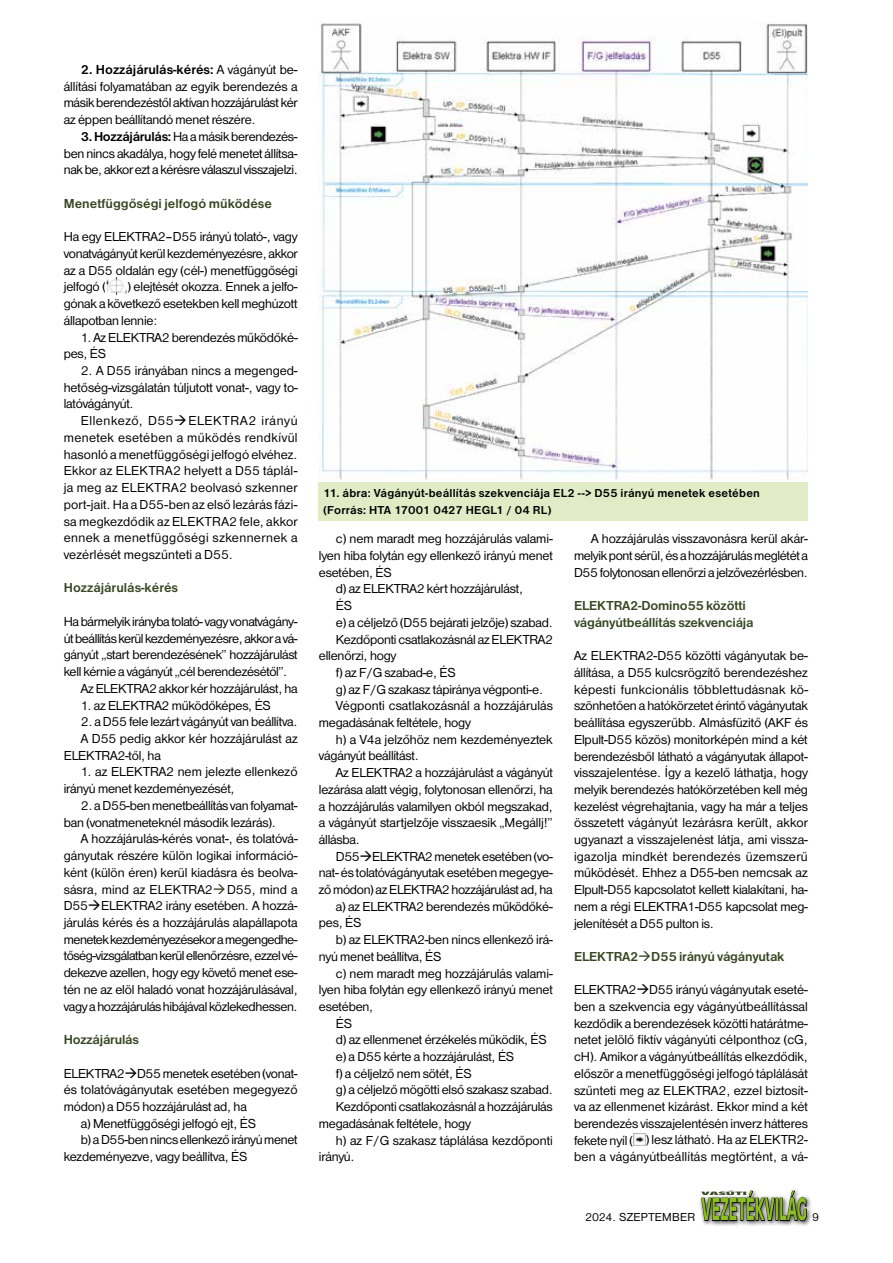
<style>
.page{position:relative;width:893px;height:1263px;background:#fff}
.page>*{position:absolute;margin:0;border:0;box-sizing:border-box;transform-origin:0 0}
.t1{font:700 30px "H Antique Olive";letter-spacing:-.005em;color:#8dbe22;scale:.5 1}
.t2{font:13.5px/16.8px "Nimbus San DEE";letter-spacing:-.015em;color:#000;text-align:justify}
.t3{font:700 13.5px/16.6px "Nimbus San DEE";letter-spacing:-.015em;color:#384723}
.t4{font:13.5px "Nimbus San DEE";letter-spacing:.005em;color:#000}
.t5{font:700 12px/16.6px "Nimbus San DEE";letter-spacing:.015em;color:#000}
.t6{font:12px "Nimbus San DEE";letter-spacing:.015em;color:#000}
.t7{font:700 condensed 4.5px "H Antique Olive";color:#384723;scale:4 1}
.s1{font-weight:700}
</style>
<div class="page">
<div style="left:698px;top:1187px;width:114px;height:40px;background:#000;opacity:.75"></div>
<svg style="left:701px;top:1190px;width:106px;height:37px"></svg>
<img style="left:106px;top:277px;width:21px;height:17px">
<svg style="left:634px;top:1134px;width:11px;height:11px"></svg>
<div style="left:319px;top:482px;width:489px;height:38px;background:#e1ecc6"></div>
<img style="left:319px;top:22px;width:489px;height:459px">
<p class="t2" style="left:64px;top:61px;width:235px;text-indent:17px"><span class="s1">2. Hozzájárulás-kérés:</span> A vágányút be&shy;állítási folyamatában az egyik berendezés a másik berendezéstől aktívan hozzájárulást kér az éppen beállítandó menet részére.</p>
<p class="t2" style="left:64px;top:128px;width:235px;text-indent:17px"><span class="s1">3. Hozzájárulás:</span> Ha a másik berendezés&shy;ben nincs akadálya, hogy felé menetet állítsa&shy;nak be, akkor ezt a kérésre válaszul visszajelzi.</p>
<p class="t3" style="left:64px;top:195px;width:210px">Menetfüggőségi jelfogó működése</p>
<p class="t2" style="left:64px;top:228px;width:235px">Ha egy ELEKTRA2–D55 irányú tolató-, vagy vonatvágányút kerül kezdeményezésre, akkor az a D55 oldalán egy (cél-) menetfüggőségi jelfogó (</p>
<p class="t2" style="left:64px;top:279px;width:235px;text-indent:64px">) elejtését okozza. Ennek a jelfo&shy;gónak a következő esetekben kell meghúzott állapotban lennie:</p>
<p class="t2" style="left:64px;top:329px;width:235px;text-indent:17px">1. Az ELEKTRA2 berendezés működőké&shy;pes, ÉS</p>
<p class="t2" style="left:64px;top:362px;width:236px;text-indent:17px">2. A D55 irányában nincs a megenged&shy;hetőség-vizsgálatán túljutott vonat-, vagy to&shy;latóvágányút.</p>
<p class="t2" style="left:64px;top:412px;width:235px;text-indent:17px">Ellenkező, D55 ELEKTRA2 irányú menetek esetében a működés rendkívül hasonló a menetfüggőségi jelfogó elvéhez.<br>Ekkor az ELEKTRA2 helyett a D55 táplál&shy;ja meg az ELEKTRA2 beolvasó szkenner port-jait. Ha a D55-ben az első lezárás fázi&shy;sa megkezdődik az ELEKTRA2 fele, akkor ennek a menetfüggőségi szkennernek a vezérlését megszűnteti a D55.</p>
<p class="t3" style="left:64px;top:580px;width:116px">Hozzájárulás-kérés</p>
<p class="t2" style="left:64px;top:613px;width:235px">Ha bármelyik irányba tolató- vagy vonatvágány-</p>
<p class="t2" style="left:64px;top:630px;width:235px">út beállítás kerül kezdeményezésre, akkor a vá-</p>
<p class="t2" style="left:64px;top:647px;width:235px">gányút „start berendezésének” hozzájárulást</p>
<p class="t2" style="left:64px;top:663px;width:225px">kell kérnie a vágányút „cél berendezésétől”.</p>
<p class="t2" style="left:81px;top:680px;width:218px">Az ELEKTRA2 akkor kér hozzájárulást, ha</p>
<p class="t2" style="left:81px;top:697px;width:192px">1. az ELEKTRA2 működőképes, ÉS</p>
<p class="t2" style="left:81px;top:713px;width:218px">2. a D55 fele lezárt vágányút van beállítva.</p>
<p class="t2" style="left:81px;top:730px;width:218px">A D55 pedig akkor kér hozzájárulást az</p>
<p class="t2" style="left:64px;top:747px;width:99px">ELEKTRA2-től, ha</p>
<p class="t2" style="left:64px;top:764px;width:235px;text-indent:17px">1. az ELEKTRA2 nem jelezte ellenkező irányú menet kezdeményezését,</p>
<p class="t2" style="left:64px;top:797px;width:235px;text-indent:17px">2. a D55-ben menetbeállítás van folyamat&shy;ban (vonatmeneteknél második lezárás).</p>
<p class="t2" style="left:64px;top:831px;width:235px;text-indent:17px">A hozzájárulás-kérés vonat-, és tolatóvá&shy;gányutak részére külön logikai információ&shy;ként (külön éren) kerül kiadásra és beolva&shy;sásra, mind az ELEKTRA2 D55, mind a D55 ELEKTRA2 irány esetében. A hozzá&shy;járulás kérés és a hozzájárulás alapállapota menetek kezdeményezésekor a megengedhe&shy;tőség-vizsgálatban kerül ellenőrzésre, ezzel vé&shy;dekezve azellen, hogy egy követő menet ese&shy;tén ne az elöl haladó vonat hozzájárulásával, vagy a hozzájárulás hibájával közlekedhessen.</p>
<p class="t3" style="left:64px;top:1031px;width:77px">Hozzájárulás</p>
<p class="t2" style="left:64px;top:1065px;width:235px">ELEKTRA2 D55 menetek esetében (vonat-</p>
<p class="t4" style="left:64px;top:1082px;width:235px">és tolatóvágányutak esetében megegyező</p>
<p class="t2" style="left:64px;top:1098px;width:185px">módon) a D55 hozzájárulást ad, ha</p>
<p class="t2" style="left:81px;top:1115px;width:177px">a) Menetfüggőségi jelfogó ejt, ÉS</p>
<p class="t2" style="left:81px;top:1132px;width:218px">b) a D55-ben nincs ellenkező irányú menet</p>
<p class="t2" style="left:64px;top:1148px;width:185px">kezdeményezve, vagy beállítva, ÉS</p>
<p class="t5" style="left:323px;top:485px;width:438px">11. ábra: Vágányút-beállítás szekvenciája EL2 --&gt; D55 irányú menetek esetében (Forrás: HTA 17001 0427 HEGL1 / 04 RL)</p>
<p class="t2" style="left:336px;top:531px;width:218px">c) nem maradt meg hozzájárulás valami-</p>
<p class="t2" style="left:319px;top:547px;width:235px">lyen hiba folytán egy ellenkező irányú menet</p>
<p class="t2" style="left:319px;top:564px;width:74px">esetében, ÉS</p>
<p class="t2" style="left:336px;top:581px;width:189px">d) az ELEKTRA2 kért hozzájárulást,</p>
<p class="t2" style="left:336px;top:597px;width:18px">ÉS</p>
<p class="t2" style="left:336px;top:614px;width:218px">e) a céljelző (D55 bejárati jelzője) szabad.</p>
<p class="t2" style="left:336px;top:631px;width:218px">Kezdőponti csatlakozásnál az ELEKTRA2</p>
<p class="t2" style="left:319px;top:647px;width:79px">ellenőrzi, hogy</p>
<p class="t2" style="left:336px;top:664px;width:121px">f) az F/G szabad-e, ÉS</p>
<p class="t2" style="left:336px;top:681px;width:209px">g) az F/G szakasz tápiránya végponti-e.</p>
<p class="t4" style="left:336px;top:698px;width:218px">Végponti csatlakozásnál a hozzájárulás</p>
<p class="t2" style="left:319px;top:714px;width:154px">megadásának feltétele, hogy</p>
<p class="t2" style="left:336px;top:731px;width:218px">h) a V4a jelzőhöz nem kezdeményeztek</p>
<p class="t2" style="left:319px;top:748px;width:101px">vágányút beállítást.</p>
<p class="t2" style="left:336px;top:764px;width:218px">Az ELEKTRA2 a hozzájárulást a vágányút</p>
<p class="t2" style="left:319px;top:781px;width:235px">lezárása alatt végig, folytonosan ellenőrzi, ha</p>
<p class="t2" style="left:319px;top:798px;width:235px">a hozzájárulás valamilyen okból megszakad,</p>
<p class="t2" style="left:319px;top:814px;width:235px">a vágányút startjelzője visszaesik „Megállj!”</p>
<p class="t2" style="left:319px;top:831px;width:43px">állásba.</p>
<p class="t2" style="left:336px;top:848px;width:218px">D55 ELEKTRA2 menetek esetében (vo-</p>
<p class="t2" style="left:319px;top:865px;width:235px">nat- és tolatóvágányutak esetében megegye-</p>
<p class="t2" style="left:319px;top:881px;width:235px">ző módon) az ELEKTRA2 hozzájárulást ad, ha</p>
<p class="t2" style="left:336px;top:898px;width:218px">a) az ELEKTRA2 berendezés működőké-</p>
<p class="t2" style="left:319px;top:915px;width:44px">pes, ÉS</p>
<p class="t2" style="left:336px;top:931px;width:218px">b) az ELEKTRA2-ben nincs ellenkező irá-</p>
<p class="t2" style="left:319px;top:948px;width:124px">nyú menet beállítva, ÉS</p>
<p class="t2" style="left:336px;top:965px;width:218px">c) nem maradt meg hozzájárulás valami-</p>
<p class="t2" style="left:319px;top:981px;width:235px">lyen hiba folytán egy ellenkező irányú menet</p>
<p class="t2" style="left:319px;top:998px;width:56px">esetében,</p>
<p class="t2" style="left:336px;top:1015px;width:18px">ÉS</p>
<p class="t2" style="left:336px;top:1032px;width:212px">d) az ellenmenet érzékelés működik, ÉS</p>
<p class="t2" style="left:336px;top:1048px;width:180px">e) a D55 kérte a hozzájárulást, ÉS</p>
<p class="t2" style="left:336px;top:1065px;width:137px">f) a céljelző nem sötét, ÉS</p>
<p class="t2" style="left:336px;top:1082px;width:218px">g) a céljelző mögötti első szakasz szabad.</p>
<p class="t2" style="left:336px;top:1098px;width:218px">Kezdőponti csatlakozásnál a hozzájárulás</p>
<p class="t2" style="left:319px;top:1115px;width:154px">megadásának feltétele, hogy</p>
<p class="t2" style="left:336px;top:1132px;width:218px">h) az F/G szakasz táplálása kezdőponti</p>
<p class="t2" style="left:319px;top:1148px;width:37px">irányú.</p>
<p class="t2" style="left:574px;top:531px;width:235px;text-indent:17px">A hozzájárulás visszavonásra kerül akár&shy;melyik pont sérül, és a hozzájárulás meglétét a D55 folytonosan ellenőrzi a jelzővezérlésben.</p>
<p class="t3" style="left:574px;top:597px;width:181px">ELEKTRA2-Domino55 közötti vágányútbeállítás szekvenciája</p>
<p class="t2" style="left:574px;top:648px;width:236px">Az ELEKTRA2-D55 közötti vágányutak be&shy;állítása, a D55 kulcsrögzítő berendezéshez képesti funkcionális többlettudásnak kö&shy;szönhetően a hatókörzetet érintő vágányutak beállítása egyszerűbb. Almásfüzitő (AKF és Elpult-D55 közös) monitorképén mind a két berendezésből látható a vágányutak állapot&shy;visszajelentése. Így a kezelő láthatja, hogy melyik berendezés hatókörzetében kell még kezelést végrehajtania, vagy ha már a teljes összetett vágányút lezárásra került, akkor ugyanazt a visszajelenést látja, ami vissza&shy;igazolja mindkét berendezés üzemszerű működését. Ehhez a D55-ben nemcsak az Elpult-D55 kapcsolatot kellett kialakítani, ha&shy;nem a régi ELEKTRA1-D55 kapcsolat meg&shy;jelenítését a D55 pulton is.</p>
<p class="t3" style="left:574px;top:948px;width:212px">ELEKTRA2 D55 irányú vágányutak</p>
<p class="t2" style="left:574px;top:982px;width:235px">ELEKTRA2 D55 irányú vágányutak eseté&shy;ben a szekvencia egy vágányútbeállítással kezdődik a berendezések közötti határátme&shy;netet jelölő fiktív vágányúti célponthoz (cG, cH). Amikor a vágányútbeállítás elkezdődik, először a menetfüggőségi jelfogó táplálását szűnteti meg az ELEKTRA2, ezzel biztosít&shy;va az ellenmenet kizárást. Ekkor mind a két berendezés visszajelentésén inverz hátteres fekete nyíl ( ) lesz látható. Ha az ELEKTR2- ben a vágányútbeállítás megtörtént, a vá-</p>
<p class="t7" style="left:702px;top:1191px;width:13px">VASÚTI</p>
<h1 class="t1" style="left:702px;top:1191px;width:213px">VEZETÉKVILÁG</h1>
<p class="t6" style="left:585px;top:1210px;width:112px">2024. SZEPTEMBER</p>
<p class="t6" style="left:812px;top:1210px;width:8px">9</p>
</div>
